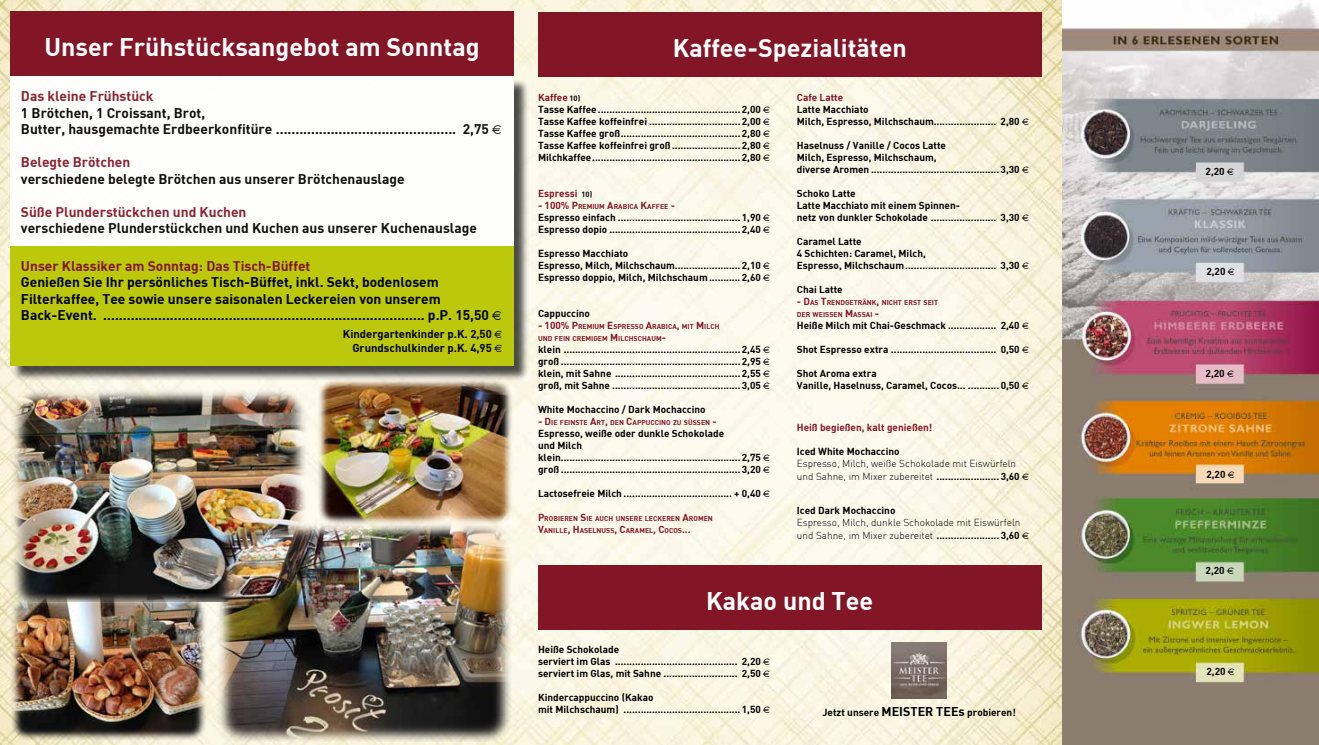
<style>
.page{position:relative;width:1319px;height:745px;background:#fff}
.page>*{position:absolute;margin:0;border:0;box-sizing:border-box;transform-origin:0 0}
.t1{font:25px "DIN Bold";color:#fff}
.t2{font:13.75px/16.5px "DIN Bold";color:#000}
.t3{font:13.75px "DIN Bold";color:#821627}
.t4{font:11.25px/13.5px "DIN Bold";color:#000;text-align:right}
.t5{font:10px/12px "DIN Bold";color:#000}
.t6{font:300 10px/12.8px "DIN";color:#000}
.t7{font:10px "DIN Bold";color:#821627}
.t8{font:7px/12px "DIN Bold";color:#821627}
.s1{font-family:"Times";font-weight:700}
.s2{color:#821627}
.s3{font-size:7.5px}
.s4{font-size:7.5px;color:#000}
.s5{font-size:10px}
.s6{font-family:"DIN Bold";font-weight:400}
.s7{font-size:12.5px}
</style>
<div class="page">
<img style="left:0;top:0;width:1318px;height:744px">
<div style="left:538px;top:12px;width:503px;height:65px;background:#821627"></div>
<div style="left:538px;top:564px;width:503px;height:65px;background:#821627"></div>
<div style="left:12px;top:78px;width:517px;height:303px;background:#000;opacity:.75"></div>
<div style="left:10px;top:76px;width:503px;height:289px;background:#fff"></div>
<img style="left:10px;top:387px;width:298px;height:213px">
<img style="left:215px;top:522px;width:298px;height:219px">
<div style="left:10px;top:246px;width:503px;height:119px;background:#bbc80c"></div>
<div style="left:10px;top:11px;width:503px;height:65px;background:#821627"></div>
<img style="left:316px;top:377px;width:197px;height:148px">
<img style="left:10px;top:593px;width:197px;height:148px">
<img style="left:891px;top:642px;width:55px;height:55px">
<h1 class="t1" style="left:45px;top:31px;width:436px">Unser Frühstücksangebot am Sonntag</h1>
<h2 class="t3" style="left:21px;top:87px;width:134px">Das kleine Frühstück</h2>
<h2 class="t2" style="left:21px;top:104px;width:483px">1 Brötchen, 1 Croissant, Brot,<br>Butter, hausgemachte Erdbeerkonfitüre .............................................. 2,75 <span class="s1">€</span></h2>
<h2 class="t3" style="left:21px;top:153px;width:111px">Belegte Brötchen</h2>
<h2 class="t2" style="left:21px;top:170px;width:385px">verschiedene belegte Brötchen aus unserer Brötchenauslage</h2>
<h2 class="t3" style="left:21px;top:202px;width:227px">Süße Plunderstückchen und Kuchen</h2>
<h2 class="t2" style="left:21px;top:219px;width:457px">verschiedene Plunderstückchen und Kuchen aus unserer Kuchenauslage</h2>
<h2 class="t3" style="left:21px;top:256px;width:291px">Unser Klassiker am Sonntag: Das Tisch-Büffet</h2>
<p class="t2" style="left:21px;top:273px;width:483px">Genießen Sie Ihr persönliches Tisch-Büffet, inkl. Sekt, bodenlosem<br>Filterkaffee, Tee sowie unsere saisonalen Leckereien von unserem<br>Back-Event. .................................................................................. p.P. 15,50 <span class="s1">€</span></p>
<p class="t4" style="left:343px;top:327px;width:161px">Kindergartenkinder p.K. 2,50 <span class="s1">€<br></span>Grundschulkinder p.K. 4,95 <span class="s1">€</span></p>
<h1 class="t1" style="left:672px;top:32px;width:235px">Kaffee-Spezialitäten</h1>
<p class="t5" style="left:538px;top:91px;width:234px"><span class="s2">Kaffee</span> <span class="s3">10)<br></span>Tasse Kaffee..................................................2,00 <span class="s1">€ </span>Tasse Kaffee koffeinfrei ................................2,00 <span class="s1">€ </span>Tasse Kaffee groß..........................................2,80 <span class="s1">€ </span>Tasse Kaffee koffeinfrei groß........................2,80 <span class="s1">€ </span>Milchkaffee....................................................2,80 <span class="s1">€</span></p>
<p class="t7" style="left:538px;top:186px;width:56px">Espressi <span class="s4">10)</span></p>
<p class="t8" style="left:538px;top:200px;width:138px"><span class="s5">- 100% P</span>REMIUM <span class="s5">A</span>RABICA <span class="s5">K</span>AFFEE <span class="s5">-</span></p>
<p class="t5" style="left:538px;top:211px;width:234px">Espresso einfach ...........................................1,90 <span class="s1">€<br></span>Espresso dopio ..............................................2,40 <span class="s1">€</span></p>
<p class="t5" style="left:538px;top:247px;width:234px">Espresso Macchiato<br>Espresso, Milch, Milchschaum.......................2,10 <span class="s1">€<br></span>Espresso doppio, Milch, Milchschaum...........2,60 <span class="s1">€</span></p>
<p class="t5" style="left:538px;top:307px;width:53px">Cappuccino</p>
<p class="t8" style="left:538px;top:320px;width:183px"><span class="s5">- 100% P</span>REMIUM <span class="s5">E</span>SPRESSO <span class="s5">A</span>RABICA<span class="s5">,</span> MIT <span class="s5">M</span> ILCH<br>UND FEIN CREMIGEM <span class="s5">M</span> ILCHSCHAUM<span class="s5">-</span></p>
<p class="t5" style="left:538px;top:343px;width:234px;text-align:justify">klein ..............................................................2,45 <span class="s1">€ </span>groß ...............................................................2,95 <span class="s1">€ </span>klein, mit Sahne ............................................2,55 <span class="s1">€ </span>groß, mit Sahne .............................................3,05 <span class="s1">€</span></p>
<p class="t5" style="left:538px;top:403px;width:169px">White Mochaccino / Dark Mochaccino</p>
<p class="t8" style="left:538px;top:416px;width:100px"><span class="s5">- D</span> IE FEINSTE <span class="s5">A</span>RT<span class="s5">,</span> DEN <span class="s5">C</span>APP</p>
<p class="t8" style="left:645px;top:416px;width:73px">UCCINO ZU SÜSSEN <span class="s5">-</span></p>
<p class="t5" style="left:538px;top:427px;width:234px">Espresso, weiße oder dunkle Schokolade<br>und Milch klein...............................................................2,75 <span class="s1">€ </span>groß ...............................................................3,20 <span class="s1">€</span></p>
<p class="t5" style="left:538px;top:487px;width:234px">Lactosefreie Milch ...................................... + 0,40 <span class="s1">€</span></p>
<p class="t8" style="left:538px;top:512px;width:176px"><span class="s5">P</span>ROBIEREN <span class="s5">S</span>IE AUCH UNSERE LECKEREN <span class="s5">A</span>ROMEN<br><span class="s5">V</span>ANILLE<span class="s5">, H</span>ASELNUSS<span class="s5">, C</span>ARAMEL<span class="s5">, C</span>OCOS<span class="s5">...</span></p>
<p class="t7" style="left:796px;top:90px;width:48px">Cafe Latte</p>
<p class="t5" style="left:796px;top:103px;width:234px">Latte Macchiato<br>Milch, Espresso, Milchschaum...................... 2,80 <span class="s1">€</span></p>
<p class="t5" style="left:796px;top:139px;width:234px">Haselnuss / Vanille / Cocos Latte<br>Milch, Espresso, Milchschaum,<br>diverse Aromen .............................................3,30 <span class="s1">€</span></p>
<p class="t5" style="left:796px;top:187px;width:234px">Schoko Latte<br>Latte Macchiato mit einem Spinnen-<br>netz von dunkler Schokolade ....................... 3,30 <span class="s1">€</span></p>
<p class="t5" style="left:796px;top:235px;width:234px">Caramel Latte<br>4 Schichten: Caramel, Milch,<br>Espresso, Milchschaum................................ 3,30 <span class="s1">€</span></p>
<p class="t5" style="left:796px;top:283px;width:47px">Chai Latte</p>
<p class="t8" style="left:796px;top:296px;width:143px"><span class="s5">- D</span>AS <span class="s5">T</span>RENDGETRÄNK<span class="s5">,</span> NICHT ERST SEIT<br>DER WEISSEN <span class="s5">M</span>ASSAI <span class="s5">-</span></p>
<p class="t5" style="left:796px;top:319px;width:234px">Heiße Milch mit Chai-Geschmack ................. 2,40 <span class="s1">€</span></p>
<p class="t5" style="left:796px;top:343px;width:234px">Shot Espresso extra ..................................... 0,50 <span class="s1">€</span></p>
<p class="t5" style="left:796px;top:367px;width:234px">Shot Aroma extra<br>Vanille, Haselnuss, Caramel, Cocos... ...........0,50 <span class="s1">€</span></p>
<p class="t7" style="left:796px;top:420px;width:137px">Heiß begießen, kalt genießen!</p>
<p class="t5" style="left:796px;top:445px;width:104px">Iced White Mochaccino</p>
<p class="t6" style="left:796px;top:457px;width:234px">Espresso, Milch, weiße Schokolade mit Eiswürfeln und Sahne, im Mixer zubereitet <span class="s6">......................3,60</span> <span class="s1">€</span></p>
<p class="t5" style="left:796px;top:503px;width:100px">Iced Dark Mochaccino</p>
<p class="t6" style="left:796px;top:515px;width:234px;line-height:13.2px">Espresso, Milch, dunkle Schokolade mit Eiswürfeln und Sahne, im Mixer zubereitet <span class="s6">......................3,60</span> <span class="s1">€</span></p>
<h1 class="t1" style="left:706px;top:584px;width:168px">Kakao und Tee</h1>
<p class="t5" style="left:538px;top:642px;width:234px">Heiße Schokolade<br>serviert im Glas ........................................... 2,20 <span class="s1">€ </span>serviert im Glas, mit Sahne .......................... 2,50 <span class="s1">€</span></p>
<p class="t5" style="left:538px;top:690px;width:234px">Kindercappuccino (Kakao<br>mit Milchschaum) .........................................1,50 <span class="s1">€</span></p>
<p class="t5" style="left:822px;top:705px;width:195px">Jetzt unsere <span class="s7">MEISTER TEEs</span> probieren!</p>
<p class="t5" style="left:1205px;top:165px;width:30px">2,20 <span class="s1">€</span></p>
<p class="t5" style="left:1206px;top:264px;width:30px">2,20 <span class="s1">€</span></p>
<p class="t5" style="left:1205px;top:367px;width:30px">2,20 <span class="s1">€</span></p>
<p class="t5" style="left:1206px;top:467px;width:30px">2,20 <span class="s1">€</span></p>
<p class="t5" style="left:1205px;top:563px;width:30px">2,20 <span class="s1">€</span></p>
<p class="t5" style="left:1206px;top:664px;width:30px">2,20 <span class="s1">€</span></p>
</div>
